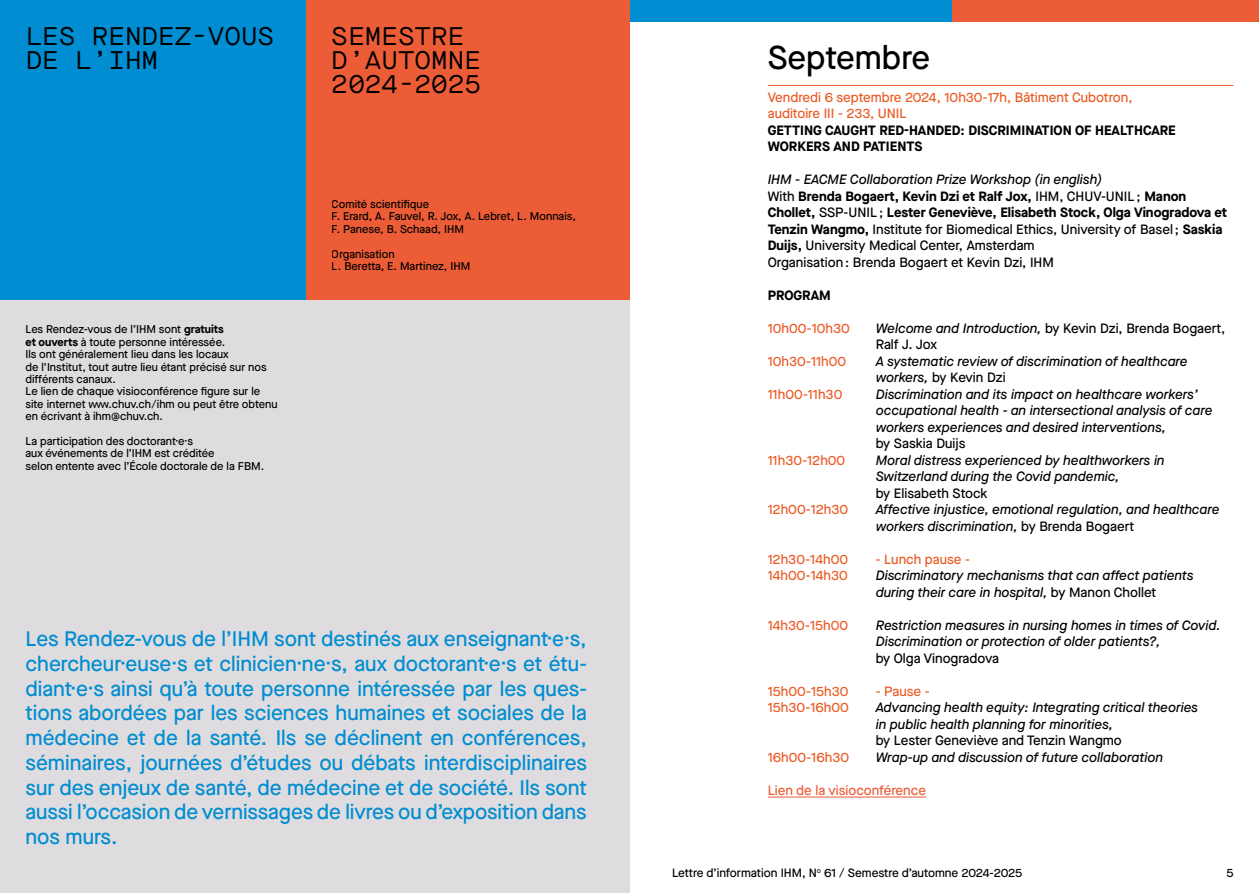
<style>
.page{position:relative;width:1259px;height:893px;background:#fff}
.page>*{position:absolute;margin:0;border:0;box-sizing:border-box;transform-origin:0 0}
.t1{font:500 33px "Maison Neue";color:#000}
.t2{font:25.5px/23.9px "Maison Neue Mono";color:#000}
.t3{font:500 21px/24.8px "Maison Neue";color:#008dd1;text-align:justify}
.t4{font:italic 500 13.5px/16.5px "Maison Neue";color:#000}
.t5{font:500 13.5px/16.5px "Maison Neue";color:#000}
.t6{font:500 13.5px/16.5px "Maison Neue";color:#eb5b25}
.t7{font:700 13.5px/16.5px "Maison Neue";color:#000}
.t8{font:500 13.5px "Maison Neue";color:#eb5c37}
.t9{font:500 12px "Maison Neue";color:#000}
.t10{font:500 11.25px/12.3px "Maison Neue";color:#000}
.s1{font-weight:700}
.s2{font-style:italic}
.s3{font-style:normal}
</style>
<div class="page">
<hr style="left:767px;top:85px;width:466px;height:1px;background:#eb5b25">
<hr style="left:767px;top:797px;width:159px;height:1px;background:#eb5c37">
<div style="left:629px;top:0;width:323px;height:21px;background:#008dd1"></div>
<div style="left:952px;top:0;width:307px;height:21px;background:#eb5c37"></div>
<div style="left:0;top:299px;width:629px;height:594px;background:#dfdcdf"></div>
<div style="left:0;top:0;width:306px;height:299px;background:#008dd1"></div>
<div style="left:306px;top:0;width:323px;height:299px;background:#eb5c37"></div>
<h2 class="t2" style="left:26px;top:24px;width:250px">LES RENDEZ-VOUS<br>DE L’IHM</h2>
<h2 class="t2" style="left:332px;top:24px;width:151px">SEMESTRE<br>D’AUTOMNE<br>2024-2025</h2>
<p class="t10" style="left:26px;top:323px;width:253px">Les Rendez-vous de l’IHM sont <span class="s1">gratuits<br>et ouverts</span> à toute personne intéressée.<br>Ils ont généralement lieu dans les locaux<br>de l’Institut, tout autre lieu étant précisé sur nos différents canaux.<br>Le lien de chaque visioconférence figure sur le site internet www.chuv.ch/ihm ou peut être obtenu en écrivant à ihm@chuv.ch.</p>
<p class="t10" style="left:26px;top:434px;width:240px">La participation des doctorant·e·s<br>aux événements de l’IHM est créditée<br>selon entente avec l’École doctorale de la FBM.</p>
<p class="t10" style="left:332px;top:198px;width:246px">Comité scientifique<br>F. Erard, A. Fauvel, R. Jox, A. Lebret, L. Monnais,<br>F. Panese, B. Schaad, IHM</p>
<p class="t10" style="left:332px;top:247px;width:140px">Organisation<br>L. Beretta, E. Martinez, IHM</p>
<p class="t3" style="left:26px;top:626px;width:563px">Les Rendez-vous de l’IHM sont destinés aux enseignant·e·s, chercheur·euse·s et clinicien·ne·s, aux doctorant·e·s et étu&shy;diant·e·s ainsi qu’à toute personne intéressée par les ques&shy;tions abordées par les sciences humaines et sociales de la médecine et de la santé. Ils se déclinent en conférences, séminaires, journées d’études ou débats interdisciplinaires sur des enjeux de santé, de médecine et de société. Ils sont aussi l’occasion de vernissages de livres ou d’exposition dans nos murs.</p>
<h1 class="t1" style="left:767px;top:35px;width:164px">Septembre</h1>
<p class="t6" style="left:767px;top:89px;width:366px">Vendredi 6 septembre 2024, 10h30-17h, Bâtiment Cubotron, auditoire III - 233, UNIL</p>
<p class="t7" style="left:767px;top:121px;width:409px">GETTING CAUGHT RED-HANDED: DISCRIMINATION OF HEALTHCARE<br>WORKERS AND PATIENTS</p>
<p class="t5" style="left:767px;top:171px;width:460px"><span class="s2">IHM - EACME Collaboration Prize Workshop (in english)<br></span>With <span class="s1">Brenda Bogaert, Kevin Dzi et Ralf Jox,</span> IHM, CHUV-UNIL ; <span class="s1">Manon Chollet,</span> SSP-UNIL ; <span class="s1">Lester Geneviève, Elisabeth Stock, Olga Vinogradova et Tenzin Wangmo,</span> Institute for Biomedical Ethics, University of Basel ; <span class="s1">Saskia Duijs,</span> University Medical Center, Amsterdam<br>Organisation : Brenda Bogaert et Kevin Dzi, IHM</p>
<p class="t7" style="left:767px;top:286px;width:65px">PROGRAM</p>
<p class="t6" style="left:767px;top:320px;width:84px">10h00-10h30</p>
<p class="t5" style="left:875px;top:320px;width:351px"><span class="s2">Welcome and Introduction,</span> by Kevin Dzi, Brenda Bogaert,<br>Ralf J. Jox</p>
<p class="t6" style="left:767px;top:352px;width:80px">10h30-11h00</p>
<p class="t4" style="left:875px;top:352px;width:313px">A systematic review of discrimination of healthcare workers, <span class="s3">by Kevin Dzi</span></p>
<p class="t6" style="left:767px;top:385px;width:76px">11h00-11h30</p>
<p class="t4" style="left:875px;top:385px;width:338px">Discrimination and its impact on healthcare workers’ occupational health - an intersectional analysis of care workers experiences and desired interventions,</p>
<p class="t5" style="left:875px;top:435px;width:91px">by Saskia Duijs</p>
<p class="t6" style="left:767px;top:451px;width:79px">11h30-12h00</p>
<p class="t4" style="left:875px;top:451px;width:290px">Moral distress experienced by healthworkers in<br>Switzerland during the Covid pandemic,</p>
<p class="t5" style="left:875px;top:484px;width:113px">by Elisabeth Stock</p>
<p class="t6" style="left:767px;top:501px;width:82px">12h00-12h30</p>
<p class="t4" style="left:875px;top:501px;width:345px">Affective injustice, emotional regulation, and healthcare workers discrimination, <span class="s3">by Brenda Bogaert</span></p>
<p class="t6" style="left:767px;top:550px;width:82px">12h30-14h00</p>
<p class="t6" style="left:875px;top:550px;width:96px">- Lunch pause -</p>
<p class="t6" style="left:767px;top:567px;width:82px">14h00-14h30</p>
<p class="t4" style="left:875px;top:567px;width:319px">Discriminatory mechanisms that can affect patients during their care in hospital, <span class="s3">by Manon Chollet</span></p>
<p class="t6" style="left:767px;top:616px;width:82px">14h30-15h00</p>
<p class="t4" style="left:875px;top:616px;width:346px">Restriction measures in nursing homes in times of Covid.<br>Discrimination or protection of older patients?,</p>
<p class="t5" style="left:875px;top:649px;width:125px">by Olga Vinogradova</p>
<p class="t6" style="left:767px;top:682px;width:82px">15h00-15h30</p>
<p class="t6" style="left:875px;top:682px;width:56px">- Pause -</p>
<p class="t6" style="left:767px;top:699px;width:83px">15h30-16h00</p>
<p class="t4" style="left:875px;top:699px;width:324px">Advancing health equity: Integrating critical theories in public health planning for minorities,</p>
<p class="t5" style="left:875px;top:732px;width:248px">by Lester Geneviève and Tenzin Wangmo</p>
<p class="t6" style="left:767px;top:748px;width:83px">16h00-16h30</p>
<p class="t4" style="left:875px;top:748px;width:289px">Wrap-up and discussion of future collaboration</p>
<p class="t8" style="left:767px;top:781px;width:160px">Lien de la visioconférence</p>
<p class="t9" style="left:672px;top:865px;width:352px">Lettre d’information IHM, N<sup>o</sup> 61 / Semestre d’automne 2024-2025</p>
<p class="t9" style="left:1226px;top:865px;width:9px">5</p>
</div>
